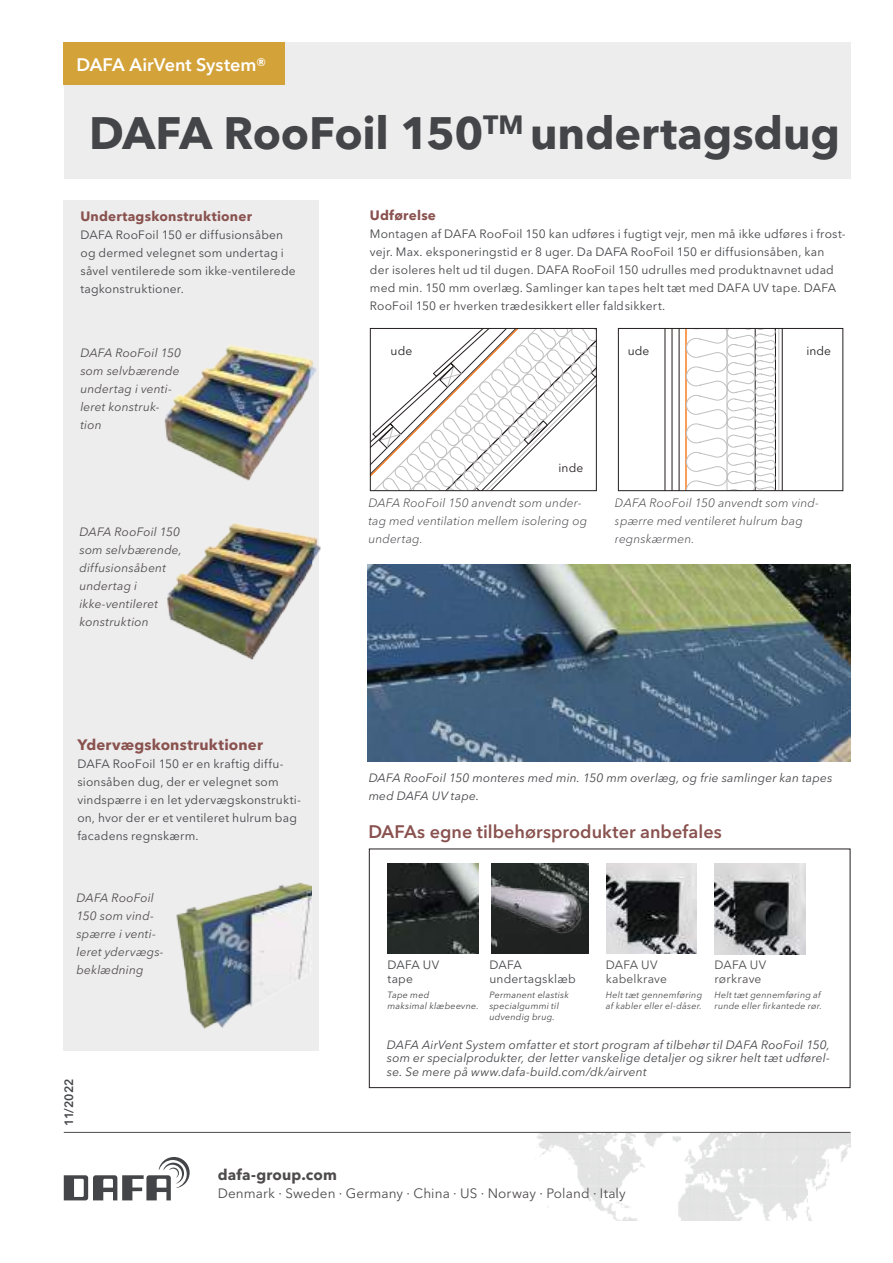
<style>
.page{position:relative;width:893px;height:1263px;background:#fff}
.page>*{position:absolute;margin:0;border:0;box-sizing:border-box;transform-origin:0 0}
.t1{font:700 45px "Avenir Next LT Pro";letter-spacing:-.005em;color:#444548}
.t2{font:600 18px "Avenir Next LT Pro";color:#89524f}
.t3{font:600 18px "Avenir Next LT Pro";color:#fff}
.t4{font:700 15px "Avenir Next LT Pro";letter-spacing:.01em;color:#89524f}
.t5{font:700 15px "Avenir Next LT Pro";letter-spacing:.01em;color:#4e4b4c}
.t6{font:13.5px "Avenir Next LT Pro";letter-spacing:.01em;color:#4e4b4c}
.t7{font:700 13.5px "Avenir Next LT Pro";letter-spacing:.015em;color:#89524f}
.t8{font:12px/18px "Avenir Next LT Pro";letter-spacing:.015em;color:#444548}
.t9{font:italic 12px/13.5px "Avenir Next LT Pro";letter-spacing:.015em;color:#444548;text-align:justify}
.t10{font:italic 12px/18px "Avenir Next LT Pro";letter-spacing:.015em;color:#4e4b4c}
.t11{font:italic 300 12px/18px "Avenir Next LT Pro";letter-spacing:.015em;color:#444548}
.t12{font:12px/14.4px "Avenir Next LT Pro";letter-spacing:.015em;color:#4e4b4c}
.t13{font:12px "Avenir Next LT Pro";letter-spacing:.005em;color:#241f1f}
.t14{font:600 12px "Avenir Next LT Pro";color:#444548}
.t15{font:italic 9px/10.8px "Avenir Next LT Pro";letter-spacing:.025em;color:#4e4b4c}
.t16{font:italic 9px/10.8px "Avenir Next LT Pro";letter-spacing:.02em;color:#444548}
</style>
<div class="page">
<div style="left:64px;top:43px;width:786px;height:136px;background:#eeedee"></div>
<div style="left:64px;top:200px;width:255px;height:850px;background:#eeedee"></div>
<img style="left:537px;top:1133px;width:313px;height:87px">
<svg style="left:64px;top:1157px;width:126px;height:43px"></svg>
<hr style="left:64px;top:1132px;width:786px;height:1px;background:#4e4b4c">
<div style="left:369px;top:848px;width:481px;height:240px;border:1px solid #241f1f"></div>
<img style="left:387px;top:863px;width:91px;height:91px">
<img style="left:491px;top:863px;width:97px;height:91px">
<img style="left:492px;top:873px;width:97px;height:69px">
<img style="left:606px;top:863px;width:91px;height:91px">
<img style="left:715px;top:863px;width:91px;height:91px">
<svg style="left:372px;top:330px;width:223px;height:159px"></svg>
<div style="left:370px;top:328px;width:227px;height:163px;border:1px solid #241f1f"></div>
<hr style="left:679px;top:504px;width:96px;height:1px;background:#241f1f">
<hr style="left:782px;top:514px;width:61px;height:1px;background:#241f1f">
<hr style="left:779px;top:328px;width:1px;height:163px;background:#c0bfc1">
<hr style="left:782px;top:328px;width:1px;height:163px;background:#241f1f">
<svg style="left:665px;top:330px;width:111px;height:159px"></svg>
<div style="left:618px;top:328px;width:225px;height:163px;border:1px solid #241f1f"></div>
<img style="left:367px;top:564px;width:483px;height:197px">
<img style="left:164px;top:345px;width:152px;height:135px">
<img style="left:167px;top:523px;width:154px;height:136px">
<img style="left:176px;top:882px;width:136px;height:147px">
<div style="left:64px;top:43px;width:221px;height:42px;background:#d3a33a"></div>
<h2 class="t3" style="left:77px;top:53px;width:192px">DAFA AirVent System®</h2>
<h1 class="t1" style="left:89px;top:106px;width:752px">DAFA RooFoil 150<sup>TM</sup> undertagsdug</h1>
<p class="t7" style="left:80px;top:208px;width:173px">Undertagskonstruktioner</p>
<p class="t8" style="left:80px;top:226px;width:217px">DAFA RooFoil 150 er diffusionsåben og dermed velegnet som undertag i såvel ventilerede som ikke-ventilerede tagkonstruktioner.</p>
<p class="t10" style="left:80px;top:343px;width:102px">DAFA RooFoil 150 som selvbærende undertag i venti&shy;leret konstruk&shy;tion</p>
<p class="t10" style="left:80px;top:523px;width:104px">DAFA RooFoil 150 som selvbærende, diffusionsåbent undertag i ikke-ventileret konstruktion</p>
<p class="t4" style="left:77px;top:736px;width:187px">Ydervægskonstruktioner</p>
<p class="t8" style="left:77px;top:755px;width:225px">DAFA RooFoil 150 er en kraftig diffu&shy;sionsåben dug, der er velegnet som vindspærre i en let ydervægskonstrukti&shy;on, hvor der er et ventileret hulrum bag facadens regnskærm.</p>
<p class="t10" style="left:77px;top:889px;width:89px">DAFA RooFoil<br>150 som vind&shy;spærre i venti&shy;leret ydervægs&shy;beklædning</p>
<p class="t14" style="left:62px;top:1126px;width:49px;rotate:-90deg">11/2022</p>
<p class="t7" style="left:370px;top:207px;width:68px">Udførelse</p>
<p class="t8" style="left:370px;top:225px;width:477px">Montagen af DAFA RooFoil 150 kan udføres i fugtigt vejr, men må ikke udføres i frost&shy;vejr. Max. eksponeringstid er 8 uger. Da DAFA RooFoil 150 er diffusionsåben, kan der isoleres helt ud til dugen. DAFA RooFoil 150 udrulles med produktnavnet udad med min. 150 mm overlæg. Samlinger kan tapes helt tæt med DAFA UV tape. DAFA RooFoil 150 er hverken trædesikkert eller faldsikkert.</p>
<p class="t13" style="left:390px;top:344px;width:23px">ude</p>
<p class="t13" style="left:558px;top:460px;width:26px">inde</p>
<p class="t13" style="left:628px;top:344px;width:23px">ude</p>
<p class="t13" style="left:806px;top:344px;width:26px">inde</p>
<p class="t11" style="left:368px;top:494px;width:220px">DAFA RooFoil 150 anvendt som under&shy;tag med ventilation mellem isolering og undertag.</p>
<p class="t11" style="left:615px;top:494px;width:206px">DAFA RooFoil 150 anvendt som vind&shy;spærre med ventileret hulrum bag regnskærmen.</p>
<p class="t9" style="left:369px;top:768px;width:465px;line-height:18px">DAFA RooFoil 150 monteres med min. 150 mm overlæg, og frie samlinger kan tapes med DAFA UV tape.</p>
<h2 class="t2" style="left:368px;top:820px;width:355px">DAFAs egne tilbehørsprodukter anbefales</h2>
<p class="t8" style="left:387px;top:957px;width:53px;line-height:14.4px">DAFA UV tape</p>
<p class="t16" style="left:387px;top:989px;width:93px">Tape med<br>maksimal klæbeevne.</p>
<p class="t8" style="left:489px;top:957px;width:88px;line-height:14.4px">DAFA undertagsklæb</p>
<p class="t16" style="left:489px;top:989px;width:81px">Permanent elastisk specialgummi til udvendig brug.</p>
<p class="t12" style="left:606px;top:957px;width:63px">DAFA UV kabelkrave</p>
<p class="t15" style="left:606px;top:989px;width:98px">Helt tæt gennemføring af kabler eller el-dåser.</p>
<p class="t12" style="left:714px;top:957px;width:53px">DAFA UV rørkrave</p>
<p class="t15" style="left:714px;top:989px;width:109px">Helt tæt gennemføring af runde eller firkantede rør.</p>
<p class="t9" style="left:387px;top:1038px;width:445px">DAFA AirVent System omfatter et stort program af tilbehør til DAFA RooFoil 150, som er specialprodukter, der letter vanskelige detaljer og sikrer helt tæt udførel&shy;se. Se mere på www.dafa-build.com/dk/airvent</p>
<p class="t5" style="left:218px;top:1165px;width:121px">dafa-group.com</p>
<p class="t6" style="left:218px;top:1185px;width:410px">Denmark · Sweden · Germany · China · US · Norway · Poland · Italy</p>
</div>
